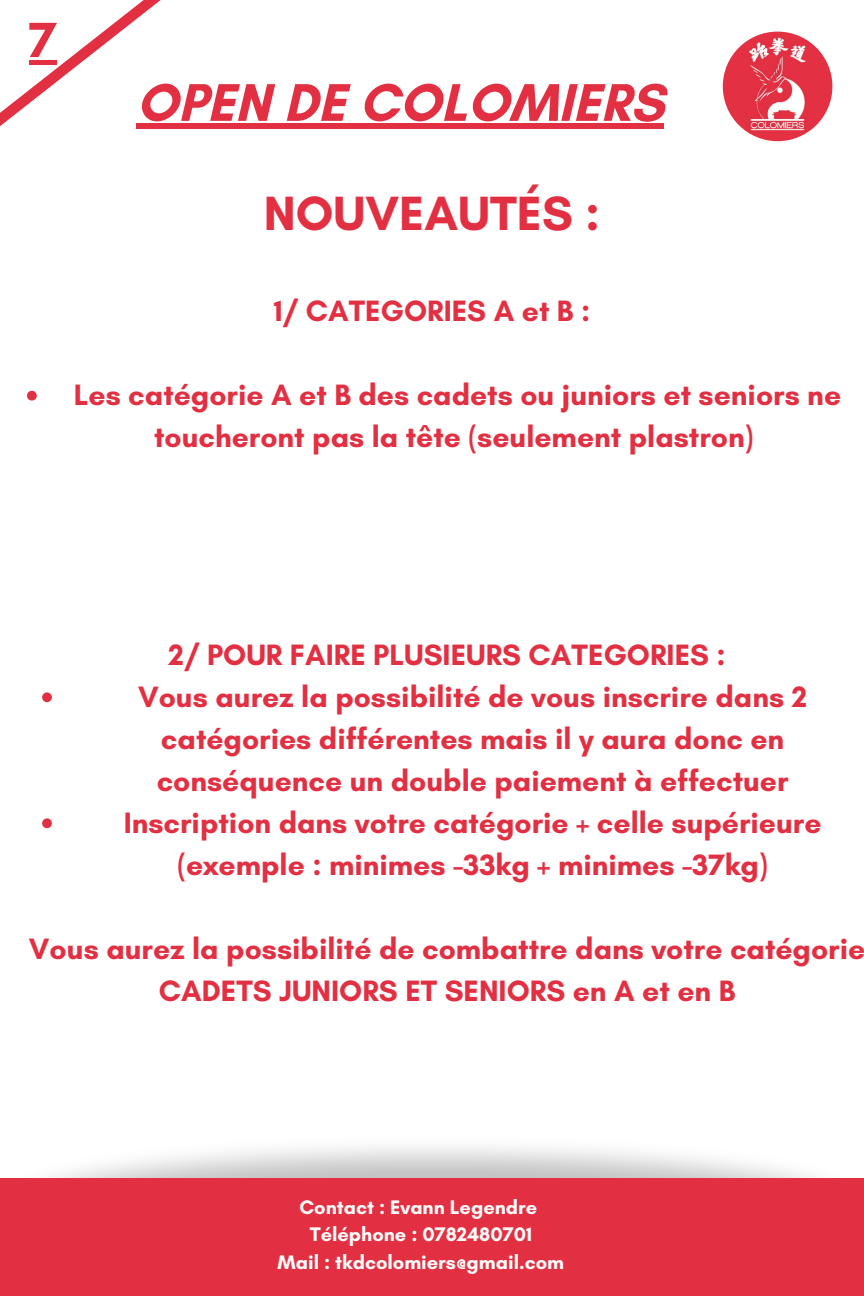
<style>
.page{position:relative;width:864px;height:1296px;background:#fff}
.page>*{position:absolute;margin:0;border:0;box-sizing:border-box;transform-origin:0 0}
.t1{font:700 54px "Glacial Indifference";color:#e23042}
.t2{font:700 50.4px "Glacial Indifference";color:#e23042}
.t3{font:700 49px "Glacial Indifference";color:#e23042}
.t4{font:700 30px/42px "Glacial Indifference";color:#e23042;text-align:center}
.t5{font:700 20px "Glacial Indifference";color:#fcfbfa}
</style>
<div class="page">
<img style="left:723px;top:32px;width:109px;height:109px;border-radius:50%">
<img style="left:0;top:1147px;width:864px;height:32px">
<div style="left:0;top:1179px;width:864px;height:117px;background:#e23042"></div>
<svg style="left:0;top:0;width:210px;height:126px"></svg>
<div style="left:136px;top:124px;width:528px;height:5px;background:#e23042"></div>
<svg style="left:27px;top:391px;width:10px;height:10px"></svg>
<div style="left:29px;top:60px;width:28px;height:5px;background:#e23042"></div>
<svg style="left:42px;top:692px;width:10px;height:10px"></svg>
<svg style="left:42px;top:818px;width:10px;height:10px"></svg>
<p class="t2" style="left:29px;top:9px;width:29px">7</p>
<p class="t1" style="left:136px;top:70px;width:529px">OPEN DE COLOMIERS</p>
<h3 class="t3" style="left:264px;top:183px;width:338px">NOUVEAUTÉS :</h3>
<p class="t4" style="left:274px;top:290px;width:318px">1/ CATEGORIES A et B :</p>
<h2 class="t4" style="left:74px;top:374px;width:769px">Les catégorie A et B des cadets ou juniors et seniors ne toucheront pas la tête (seulement plastron)</h2>
<p class="t4" style="left:169px;top:633px;width:559px">2/ POUR FAIRE PLUSIEURS CATEGORIES :</p>
<h3 class="t4" style="left:138px;top:675px;width:671px">Vous aurez la possibilité de vous inscrire dans 2 catégories différentes mais il y aura donc en conséquence un double paiement à effectuer</h3>
<p class="t4" style="left:124px;top:801px;width:699px">Inscription dans votre catégorie + celle supérieure (exemple : minimes -33kg + minimes -37kg)</p>
<p class="t4" style="left:29px;top:927px;width:838px">Vous aurez la possibilité de combattre dans votre catégorie<br>CADETS JUNIORS ET SENIORS en A et en B</p>
<h1 class="t5" style="left:299px;top:1195px;width:239px">Contact : Evann Legendre</h1>
<p class="t5" style="left:310px;top:1222px;width:224px">Téléphone : 0782480701</p>
<h1 class="t5" style="left:278px;top:1250px;width:288px">Mail : tkdcolomiers@gmail.com</h1>
</div>
